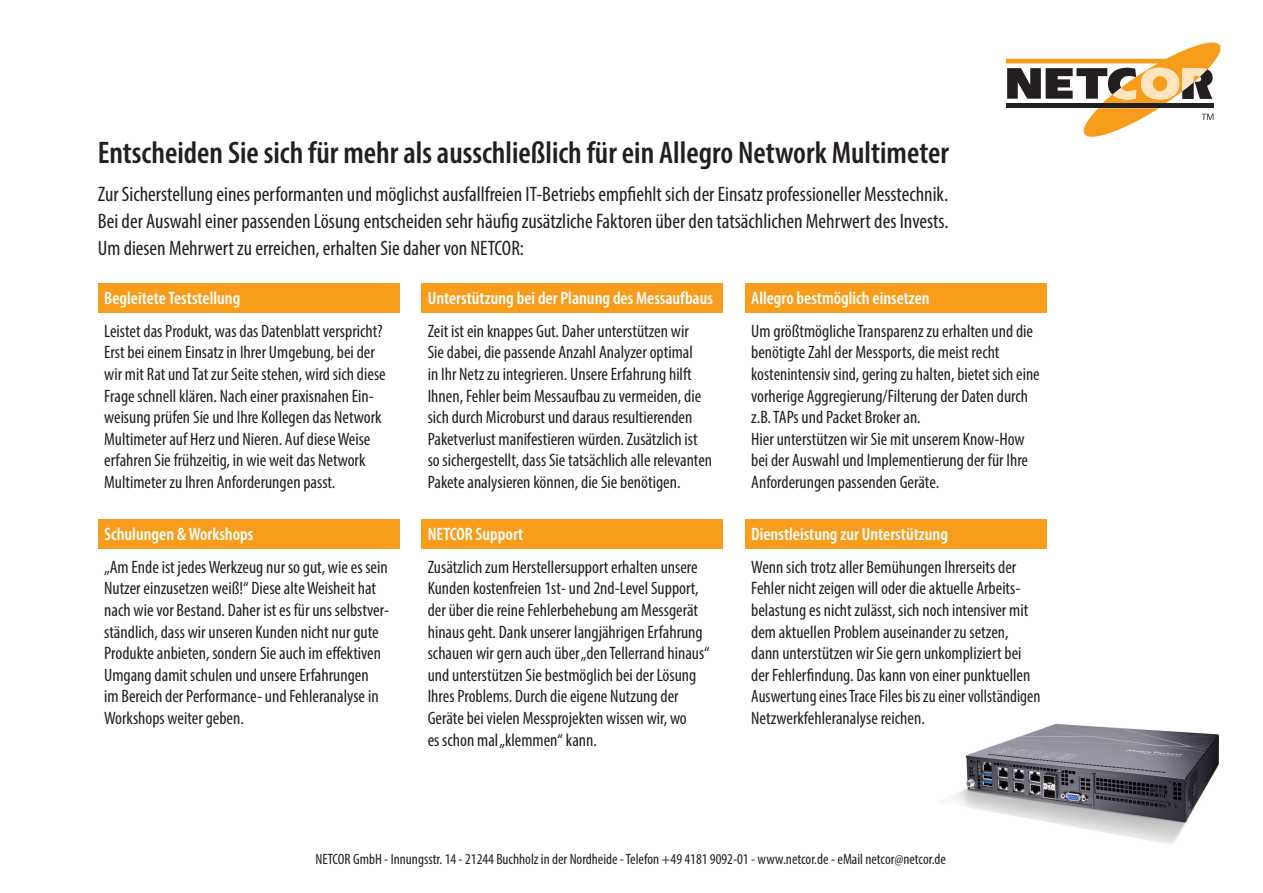
<style>
.page{position:relative;width:1263px;height:893px;background:#fff}
.page>*{position:absolute;margin:0;border:0;box-sizing:border-box;transform-origin:0 0}
.Seitenüberschrift{font:600 condensed 31.35px "Myriad Pro";color:#231f20}
.Einleitungstext{font:condensed 21px "Myriad Pro";color:#231f20}
.Thementext{font:condensed 18px/21.6px "Myriad Pro";color:#231f20}
.Thema{font:600 condensed 18px "Myriad Pro";color:#fff}
.t1{font:condensed 15px "Myriad Pro";color:#231f20}
</style>
<div class="page">
<svg style="left:1006px;top:43px;width:214px;height:94px"></svg>
<hr style="left:1006px;top:104px;width:207px;height:4px;background:#231f20">
<img style="left:943px;top:723px;width:276px;height:121px">
<div style="left:98px;top:283px;width:302px;height:30px;background:#f89c1c"></div>
<div style="left:98px;top:519px;width:302px;height:30px;background:#f89c1c"></div>
<div style="left:421px;top:283px;width:302px;height:30px;background:#f89c1c"></div>
<div style="left:421px;top:519px;width:302px;height:30px;background:#f89c1c"></div>
<div style="left:745px;top:283px;width:302px;height:30px;background:#f89c1c"></div>
<div style="left:745px;top:519px;width:302px;height:30px;background:#f89c1c"></div>
<p class="Seitenüberschrift" style="left:98px;top:133px;width:853px">Entscheiden Sie sich für mehr als ausschließlich für ein Allegro Network Multimeter</p>
<p class="Einleitungstext" style="left:98px;top:182px;width:852px">Zur Sicherstellung eines performanten und möglichst ausfallfreien IT-Betriebs empfiehlt sich der Einsatz professioneller Messtechnik.</p>
<p class="Einleitungstext" style="left:98px;top:209px;width:852px">Bei der Auswahl einer passenden Lösung entscheiden sehr häufig zusätzliche Faktoren über den tatsächlichen Mehrwert des Invests.</p>
<p class="Einleitungstext" style="left:98px;top:236px;width:428px">Um diesen Mehrwert zu erreichen, erhalten Sie daher von NETCOR:</p>
<p class="Thema" style="left:104px;top:287px;width:138px">Begleitete Teststellung</p>
<p class="Thementext" style="left:104px;top:320px;width:283px">Leistet das Produkt, was das Datenblatt verspricht?<br>Erst bei einem Einsatz in Ihrer Umgebung, bei der wir mit Rat und Tat zur Seite stehen, wird sich diese Frage schnell klären. Nach einer praxisnahen Ein&shy;weisung prüfen Sie und Ihre Kollegen das Network Multimeter auf Herz und Nieren. Auf diese Weise erfahren Sie frühzeitig, in wie weit das Network Multimeter zu Ihren Anforderungen passt.</p>
<p class="Thema" style="left:104px;top:523px;width:151px">Schulungen &amp; Workshops</p>
<p class="Thementext" style="left:104px;top:556px;width:287px">„Am Ende ist jedes Werkzeug nur so gut, wie es sein Nutzer einzusetzen weiß!“ Diese alte Weisheit hat nach wie vor Bestand. Daher ist es für uns selbstver&shy;ständlich, dass wir unseren Kunden nicht nur gute Produkte anbieten, sondern Sie auch im effektiven Umgang damit schulen und unsere Erfahrungen<br>im Bereich der Performance- und Fehleranalyse in Workshops weiter geben.</p>
<p class="Thema" style="left:428px;top:287px;width:287px">Unterstützung bei der Planung des Messaufbaus</p>
<p class="Thementext" style="left:428px;top:320px;width:286px">Zeit ist ein knappes Gut. Daher unterstützen wir<br>Sie dabei, die passende Anzahl Analyzer optimal<br>in Ihr Netz zu integrieren. Unsere Erfahrung hilft Ihnen, Fehler beim Messaufbau zu vermeiden, die sich durch Microburst und daraus resultierenden Paketverlust manifestieren würden. Zusätzlich ist so sichergestellt, dass Sie tatsächlich alle relevanten Pakete analysieren können, die Sie benötigen.</p>
<p class="Thema" style="left:428px;top:523px;width:97px">NETCOR Support</p>
<p class="Thementext" style="left:428px;top:556px;width:284px">Zusätzlich zum Herstellersupport erhalten unsere Kunden kostenfreien 1st- und 2nd-Level Support, der über die reine Fehlerbehebung am Messgerät hinaus geht. Dank unserer langjährigen Erfahrung schauen wir gern auch über „den Tellerrand hinaus“ und unterstützen Sie bestmöglich bei der Lösung Ihres Problems. Durch die eigene Nutzung der Geräte bei vielen Messprojekten wissen wir, wo<br>es schon mal „klemmen“ kann.</p>
<p class="Thema" style="left:751px;top:287px;width:180px">Allegro bestmöglich einsetzen</p>
<p class="Thementext" style="left:751px;top:320px;width:290px">Um größtmögliche Transparenz zu erhalten und die benötigte Zahl der Messports, die meist recht kostenintensiv sind, gering zu halten, bietet sich eine vorherige Aggregierung/Filterung der Daten durch z.B. TAPs und Packet Broker an.<br>Hier unterstützen wir Sie mit unserem Know-How bei der Auswahl und Implementierung der für Ihre Anforderungen passenden Geräte.</p>
<p class="Thema" style="left:751px;top:523px;width:198px">Dienstleistung zur Unterstützung</p>
<p class="Thementext" style="left:751px;top:556px;width:278px">Wenn sich trotz aller Bemühungen Ihrerseits der Fehler nicht zeigen will oder die aktuelle Arbeits&shy;belastung es nicht zulässt, sich noch intensiver mit dem aktuellen Problem auseinander zu setzen,</p>
<p class="Thementext" style="left:751px;top:642px;width:291px">dann unterstützen wir Sie gern unkompliziert bei der Fehlerfindung. Das kann von einer punktuellen Auswertung eines Trace Files bis zu einer vollständigen Netzwerkfehleranalyse reichen.</p>
<p class="t1" style="left:315px;top:850px;width:632px">NETCOR GmbH - Innungsstr. 14 - 21244 Buchholz in der Nordheide - Telefon +49 4181 9092-01 - www.netcor.de - eMail netcor@netcor.de</p>
</div>
